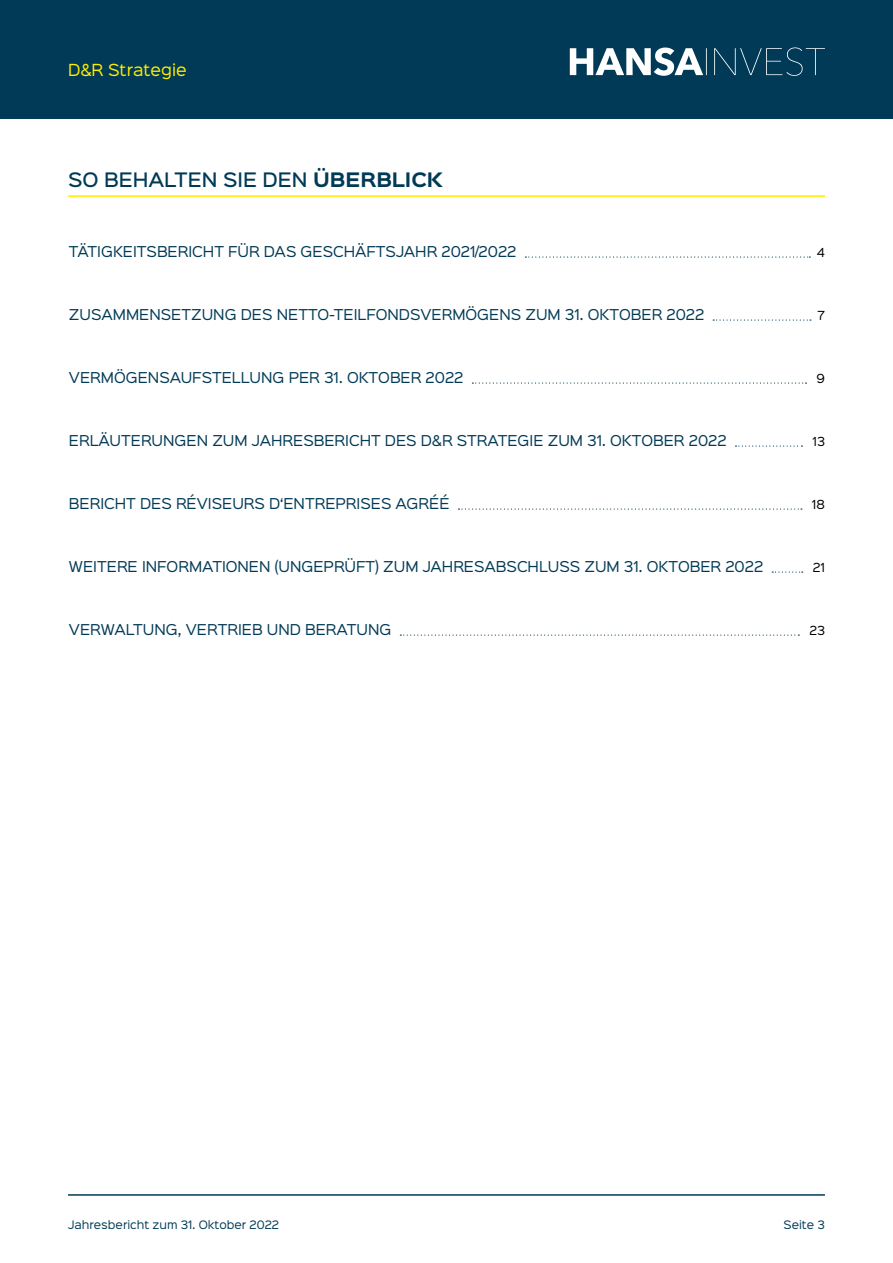
<style>
.page{position:relative;width:893px;height:1263px;background:#fff}
.page>*{position:absolute;margin:0;border:0;box-sizing:border-box;transform-origin:0 0}
.t1{font:500 18px "Sinkin Sans 500";color:#003a56}
.t2{font:15px "Sinkin Sans 400";color:#ffed00}
.t3{font:13.5px "Sinkin Sans 400";color:#003a56}
.t4{font:11.25px "Sinkin Sans 400";color:#000}
.t5{font:10.5px "Sinkin Sans 400";color:#003a56}
.s1{font-family:"Sinkin Sans 700";font-weight:700}
</style>
<div class="page">
<div style="left:0;top:0;width:893px;height:119px;background:#003a56"></div>
<svg style="left:570px;top:47px;width:255px;height:29px"></svg>
<hr style="left:68px;top:1194px;width:757px;height:2px;background:#003a56">
<svg style="left:525px;top:256px;width:285px;height:2px"></svg>
<svg style="left:713px;top:319px;width:98px;height:2px"></svg>
<svg style="left:472px;top:382px;width:334px;height:2px"></svg>
<svg style="left:735px;top:445px;width:67px;height:2px"></svg>
<svg style="left:458px;top:508px;width:344px;height:2px"></svg>
<svg style="left:772px;top:571px;width:31px;height:2px"></svg>
<svg style="left:400px;top:634px;width:399px;height:2px"></svg>
<hr style="left:68px;top:195px;width:757px;height:2px;background:#ffed00">
<p class="t2" style="left:68px;top:57px;width:120px">D&amp;R Strategie</p>
<h1 class="t1" style="left:68px;top:164px;width:376px">SO BEHALTEN SIE DEN <span class="s1">ÜBERBLICK</span></h1>
<p class="t3" style="left:69px;top:240px;width:449px">TÄTIGKEITSBERICHT FÜR DAS GESCHÄFTSJAHR 2021/2022</p>
<p class="t4" style="left:817px;top:243px;width:10px">4</p>
<p class="t3" style="left:69px;top:303px;width:542px">ZUSAMMENSETZUNG DES NETTO-TEILFONDSVERMÖGENS ZUM 31. Oktober</p>
<p class="t3" style="left:666px;top:303px;width:39px">2022</p>
<p class="t4" style="left:817px;top:306px;width:9px">7</p>
<p class="t3" style="left:69px;top:366px;width:301px">VERMÖGENSAUFSTELLUNG PER 31. Oktober</p>
<p class="t3" style="left:426px;top:366px;width:39px">2022</p>
<p class="t4" style="left:816px;top:369px;width:10px">9</p>
<p class="t3" style="left:69px;top:429px;width:659px">ERLÄUTERUNGEN ZUM JAHRESBERICHT DES D&amp;R STRATEGIE ZUM 31. OKTOBER 2022</p>
<p class="t4" style="left:812px;top:432px;width:14px">13</p>
<p class="t3" style="left:69px;top:492px;width:382px">BERICHT DES RÉVISEURS D‘ENTREPRISES AGRÉÉ</p>
<p class="t4" style="left:812px;top:495px;width:14px">18</p>
<p class="t3" style="left:69px;top:555px;width:601px">WEITERE INFORMATIONEN (UNGEPRÜFT) ZUM JAHRESABSCHLUSS ZUM 31. Oktober</p>
<p class="t3" style="left:725px;top:555px;width:39px">2022</p>
<p class="t4" style="left:813px;top:558px;width:14px">21</p>
<p class="t3" style="left:69px;top:618px;width:324px">VERWALTUNG, VERTRIEB UND BERATUNG</p>
<p class="t4" style="left:809px;top:621px;width:17px">23</p>
<p class="t5" style="left:68px;top:1216px;width:212px">Jahresbericht zum 31. Oktober 2022</p>
<p class="t5" style="left:784px;top:1216px;width:43px">Seite 3</p>
</div>
